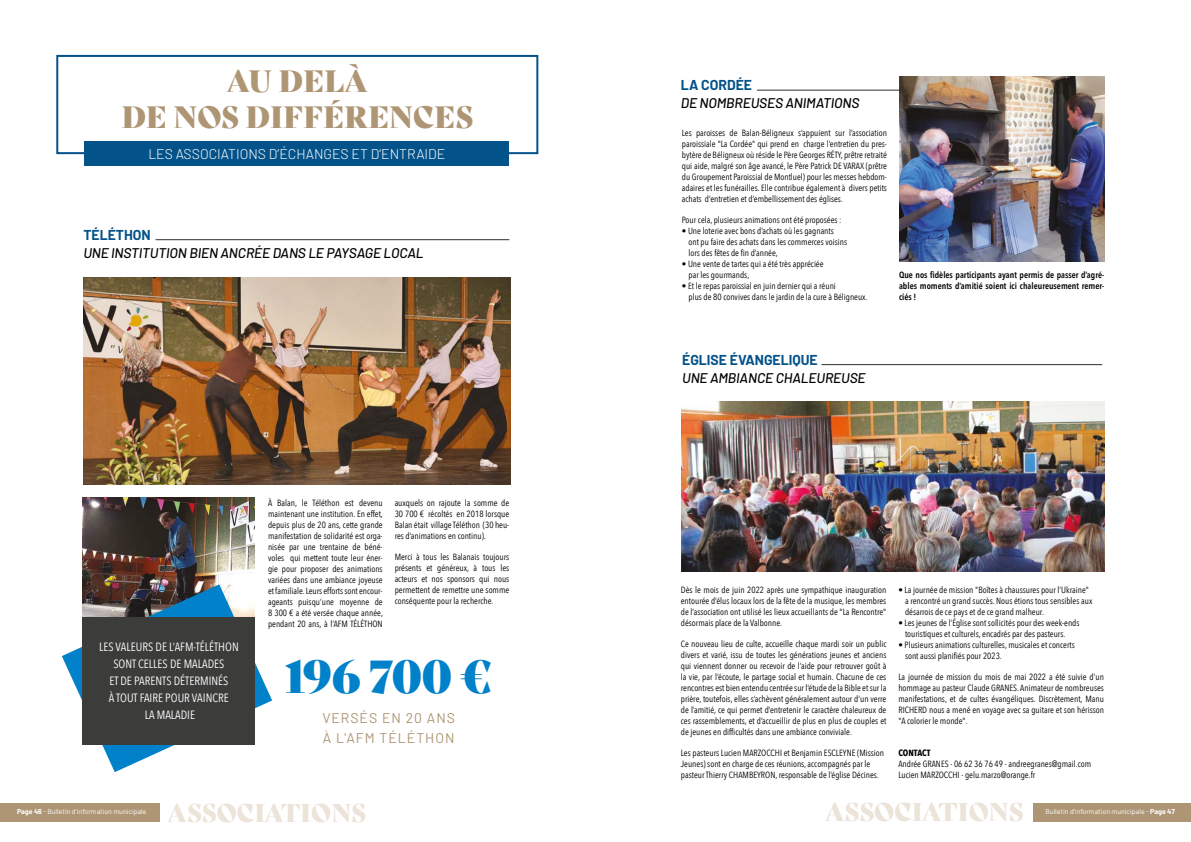
<style>
.page{position:relative;width:1191px;height:842px;background:#fff}
.page>*{position:absolute;margin:0;border:0;box-sizing:border-box;transform-origin:0 0}
.t1{font:45px "Bely Display";letter-spacing:-.035em;color:#0081c9}
.t2{font:30px/36px "Bely Display";color:#ae9675;text-align:center}
.t3{font:25px "Bely Display";color:#ece3d9}
.t4{font:italic 500 14px "Barlow";letter-spacing:-.01em;color:#000}
.t5{font:300 14px "Barlow";color:#fff}
.t6{font:700 14px "Barlow";color:#035289}
.t7{font:14px/20px "Barlow";letter-spacing:.07em;color:#ae9675}
.t8{font:12px/17px "Avenir Next Condensed";color:#fff;text-align:center}
.t9{font:9px/11px "Avenir Next Condensed";color:#000}
.t10{font:600 9px/11px "Avenir Next Condensed";color:#000;text-align:justify}
.t11{font:700 9px "Avenir Next Condensed";letter-spacing:-.005em;color:#000}
.t12{font:7px "Barlow";color:#fff}
.s1{font-weight:700}
</style>
<div class="page">
<div style="left:0;top:803px;width:160px;height:18px;background:#ae9675"></div>
<div style="left:56px;top:55px;width:482px;height:99px;border:2px solid #035289"></div>
<div style="left:84px;top:142px;width:425px;height:24px;background:#035289"></div>
<img style="left:899px;top:76px;width:206px;height:185px">
<hr style="left:757px;top:90px;width:149px;height:1px;background:#312e29">
<img style="left:83px;top:278px;width:427px;height:206px">
<img style="left:83px;top:497px;width:172px;height:87px">
<img style="left:681px;top:402px;width:423px;height:169px">
<svg style="left:62px;top:584px;width:210px;height:188px"></svg>
<div style="left:82px;top:617px;width:173px;height:128px;background:#3c3c3b"></div>
<hr style="left:155px;top:239px;width:354px;height:1px;background:#312e29">
<div style="left:1033px;top:803px;width:158px;height:18px;background:#ae9675"></div>
<hr style="left:821px;top:364px;width:281px;height:1px;background:#312e29">
<h2 class="t2" style="left:121px;top:61px;width:353px">AU DELÀ<br>DE NOS DIFFÉRENCES</h2>
<h3 class="t5" style="left:148px;top:145px;width:298px">LES ASSOCIATIONS D’ÉCHANGES ET D’ENTRAIDE</h3>
<h3 class="t6" style="left:83px;top:226px;width:69px">TÉLÉTHON</h3>
<h3 class="t4" style="left:83px;top:244px;width:342px">UNE INSTITUTION BIEN ANCRÉE DANS LE PAYSAGE LOCAL</h3>
<h3 class="t8" style="left:99px;top:638px;width:141px">LES VALEURS DE L’AFM-TÉLÉTHON<br>SONT CELLES DE MALADES<br>ET DE PARENTS DÉTERMINÉS<br>À TOUT FAIRE POUR VAINCRE<br>LA MALADIE</h3>
<p class="t9" style="left:268px;top:497px;width:116px;text-align:justify">À Balan, le Téléthon est devenu maintenant une institution. En effet, depuis plus de 20 ans, cette grande manifestation de solidarité est orga&shy;nisée par une trentaine de béné&shy;voles qui mettent toute leur éner&shy;gie pour proposer des animations variées dans une ambiance joyeuse et familiale. Leurs efforts sont encour&shy;ageants puisqu’une moyenne de 8 300 € a été versée chaque année, pendant 20 ans, à l’AFM TÉLÉTHON</p>
<p class="t9" style="left:395px;top:497px;width:116px;text-align:justify">auxquels on rajoute la somme de 30 700 € récoltés en 2018 lorsque Balan était village Téléthon (30 heu&shy;res d’animations en continu).</p>
<p class="t9" style="left:395px;top:551px;width:116px;text-align:justify">Merci à tous les Balanais toujours présents et généreux, à tous les acteurs et nos sponsors qui nous permettent de remettre une somme conséquente pour la recherche.</p>
<h1 class="t1" style="left:285px;top:640px;width:209px">196 700 €</h1>
<h3 class="t7" style="left:322px;top:707px;width:134px">VERSÉS EN 20 ANS<br>À L'AFM TÉLÉTHON</h3>
<p class="t12" style="left:17px;top:807px;width:131px"><span class="s1">Page 46</span> - Bulletin d’information municipale</p>
<h3 class="t3" style="left:168px;top:792px;width:200px">ASSOCIATIONS</h3>
<h3 class="t6" style="left:681px;top:77px;width:73px">LA CORDÉE</h3>
<h3 class="t4" style="left:681px;top:95px;width:180px">DE NOMBREUSES ANIMATIONS</h3>
<p class="t9" style="left:682px;top:127px;width:207px;text-align:justify">Les paroisses de Balan-Béligneux s’appuient sur l’association paroissiale "La Cordée" qui prend en charge l’entretien du pres&shy;bytère de Béligneux où réside le Père Georges RÉTY, prêtre retraité qui aide, malgré son âge avancé, le Père Patrick DE VARAX (prêtre du Groupement Paroissial de Montluel) pour les messes hebdom&shy;adaires et les funérailles. Elle contribue également à divers petits achats d’entretien et d’embellissement des églises.</p>
<p class="t9" style="left:682px;top:214px;width:161px">Pour cela, plusieurs animations ont été proposées :</p>
<p class="t9" style="left:688px;top:225px;width:160px;text-indent:-7px">• Une loterie avec bons d’achats où les gagnants<br>ont pu faire des achats dans les commerces voisins lors des fêtes de fin d’année,</p>
<p class="t9" style="left:688px;top:258px;width:137px;text-indent:-7px">• Une vente de tartes qui a été très appréciée par les gourmands,</p>
<p class="t9" style="left:688px;top:280px;width:181px;text-indent:-7px">• Et le repas paroissial en juin dernier qui a réuni<br>plus de 80 convives dans le jardin de la cure à Béligneux.</p>
<p class="t10" style="left:899px;top:269px;width:207px">Que nos fidèles participants ayant permis de passer d’agré&shy;ables moments d’amitié soient ici chaleureusement remer&shy;ciés !</p>
<h3 class="t6" style="left:682px;top:351px;width:137px">ÉGLISE ÉVANGELIQUE</h3>
<h3 class="t4" style="left:682px;top:369px;width:185px">UNE AMBIANCE CHALEUREUSE</h3>
<p class="t9" style="left:681px;top:584px;width:207px;text-align:justify">Dès le mois de juin 2022 après une sympathique inauguration entourée d’élus locaux lors de la fête de la musique, les membres de l’association ont utilisé les lieux accueillants de "La Rencontre" désormais place de la Valbonne.</p>
<p class="t9" style="left:681px;top:638px;width:207px;text-align:justify">Ce nouveau lieu de culte, accueille chaque mardi soir un public divers et varié, issu de toutes les générations jeunes et anciens qui viennent donner ou recevoir de l’aide pour retrouver goût à la vie, par l’écoute, le partage social et humain. Chacune de ces rencontres est bien entendu centrée sur l’étude de la Bible et sur la prière, toutefois, elles s’achèvent généralement autour d’un verre de l’amitié, ce qui permet d’entretenir le caractère chaleureux de ces rassemblements, et d’accueillir de plus en plus de couples et de jeunes en difficultés dans une ambiance conviviale.</p>
<p class="t9" style="left:681px;top:747px;width:205px">Les pasteurs Lucien MARZOCCHI et Benjamin ESCLEYNE (Mission<br>Jeunes) sont en charge de ces réunions, accompagnés par le pasteur Thierry CHAMBEYRON, responsable de l’église Décines.</p>
<p class="t9" style="left:905px;top:584px;width:189px;text-indent:-7px">• La journée de mission "Boîtes à chaussures pour l’Ukraine" a rencontré un grand succès. Nous étions tous sensibles aux désarrois de ce pays et de ce grand malheur.</p>
<p class="t9" style="left:905px;top:617px;width:176px;text-indent:-7px">• Les jeunes de l’Église sont sollicités pour des week-ends touristiques et culturels, encadrés par des pasteurs.</p>
<p class="t9" style="left:905px;top:639px;width:171px;text-indent:-7px">• Plusieurs animations culturelles, musicales et concerts sont aussi planifiés pour 2023.</p>
<p class="t9" style="left:898px;top:671px;width:207px;text-align:justify">La journée de mission du mois de mai 2022 a été suivie d’un hommage au pasteur Claude GRANES. Animateur de nombreuses manifestations, et de cultes évangéliques. Discrètement, Manu RICHERD nous a mené en voyage avec sa guitare et son hérisson "A colorier le monde".</p>
<p class="t11" style="left:898px;top:748px;width:34px">CONTACT</p>
<p class="t9" style="left:898px;top:758px;width:194px">Andrée GRANES - 06 62 36 76 49 - andreegranes@gmail.com<br>Lucien MARZOCCHI - gelu.marzo@orange.fr</p>
<h3 class="t3" style="left:825px;top:792px;width:200px">ASSOCIATIONS</h3>
<p class="t12" style="left:1045px;top:807px;width:131px">Bulletin d’information municipale - <span class="s1">Page 47</span></p>
</div>
